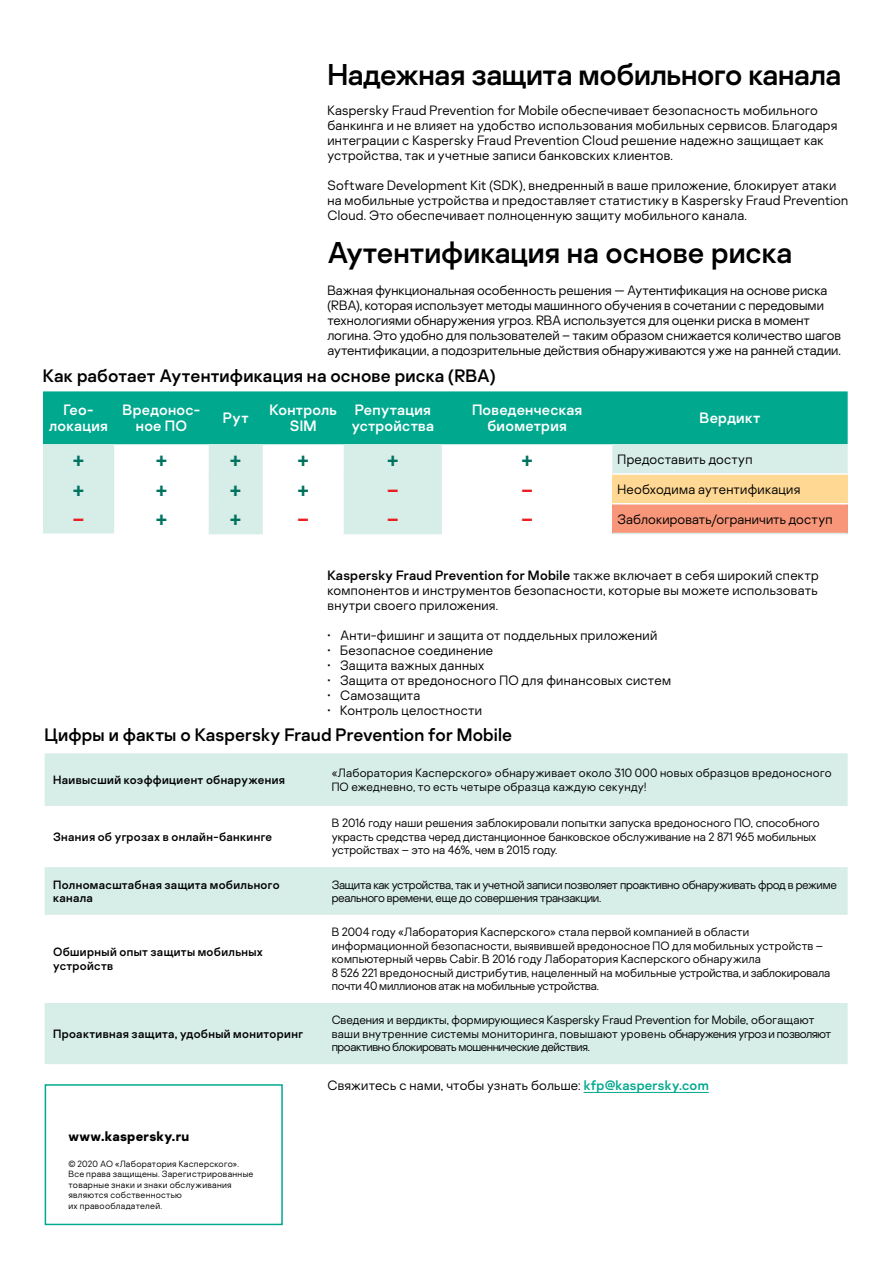
<style>
.page{position:relative;width:893px;height:1263px;background:#fff}
.page>*{position:absolute;margin:0;border:0;box-sizing:border-box;transform-origin:0 0}
.t1{font:30px "Kaspersky Sans";letter-spacing:-.01em;color:#000}
.t2{font:18px "Kaspersky Sans";letter-spacing:.005em;color:#000}
.t3{font:18px "Museo Sans Cyrl 900";color:#007360}
.t4{font:18px "Museo Sans Cyrl 900";color:#ed1d24}
.t5{font:15px/16.5px "Kaspersky Sans";letter-spacing:.02em;color:#fff;text-align:center}
.t6{font:300 13.5px/15px "Kaspersky Sans";letter-spacing:.015em;color:#000}
.t7{font:700 13.5px "Kaspersky Sans";letter-spacing:.015em;color:#000}
.t8{font:300 12px/13.5px "Kaspersky Sans";color:#000}
.t9{font:12px/13.5px "Kaspersky Sans";letter-spacing:.03em;color:#000}
.t10{font:300 12px/13.5px "Kaspersky Sans";letter-spacing:-.025em;color:#000}
.t11{font:300 12px/13.5px "Kaspersky Sans";letter-spacing:.02em;color:#000}
.t12{font:300 9px/10.5px "Kaspersky Sans";letter-spacing:.035em;color:#000}
.s1{font-weight:400}
.s2{font-weight:400;color:#00a88e}
</style>
<div class="page">
<hr style="left:584px;top:1092px;width:125px;height:1px;background:#00a88e">
<div style="left:45px;top:1084px;width:238px;height:141px;border:2px solid #00a88e"></div>
<svg style="left:43px;top:391px;width:805px;height:142px;background:#3ebca9"></svg>
<svg style="left:209px;top:444px;width:639px;height:89px"></svg>
<div style="left:612px;top:474px;width:236px;height:30px;background:#ffd994"></div>
<div style="left:612px;top:504px;width:236px;height:29px;background:#f79679"></div>
<hr style="left:209px;top:473px;width:54px;height:2px;background:#d6ede8">
<hr style="left:344px;top:473px;width:98px;height:2px;background:#d6ede8">
<hr style="left:209px;top:503px;width:54px;height:1px;background:#d6ede8">
<hr style="left:344px;top:503px;width:98px;height:1px;background:#d6ede8">
<hr style="left:209px;top:533px;width:54px;height:1px;background:#d6ede8">
<hr style="left:344px;top:533px;width:98px;height:1px;background:#d6ede8">
<hr style="left:612px;top:533px;width:236px;height:1px;background:#d6ede8">
<hr style="left:612px;top:473px;width:236px;height:2px;background:#fff">
<hr style="left:612px;top:503px;width:236px;height:1px;background:#fff">
<svg style="left:45px;top:753px;width:803px;height:311px;fill:#d6ede8"></svg>
<h1 class="t1" style="left:327px;top:56px;width:515px">Надежная защита мобильного канала</h1>
<p class="t6" style="left:327px;top:103px;width:511px">Kaspersky Fraud Prevention for Mobile обеспечивает безопасность мобильного банкинга и не влияет на удобство использования мобильных сервисов. Благодаря интеграции с Kaspersky Fraud Prevention Cloud решение надежно защищает как устройства, так и учетные записи банковских клиентов.</p>
<p class="t6" style="left:327px;top:178px;width:522px">Software Development Kit (SDK), внедренный в ваше приложение, блокирует атаки на мобильные устройства и предоставляет статистику в Kaspersky Fraud Prevention<br>Cloud. Это обеспечивает полноценную защиту мобильного канала.</p>
<h1 class="t1" style="left:327px;top:234px;width:466px">Аутентификация на основе риска</h1>
<p class="t6" style="left:327px;top:283px;width:515px">Важная функциональная особенность решения — Аутентификация на основе риска (RBA), которая использует методы машинного обучения в сочетании с передовыми технологиями обнаружения угроз. RBA используется для оценки риска в момент логина. Это удобно для пользователей – таким образом снижается количество шагов аутентификации, а подозрительные действия обнаруживаются уже на ранней стадии.</p>
<h2 class="t2" style="left:43px;top:365px;width:454px">Как работает Аутентификация на основе риска (RBA)</h2>
<p class="t5" style="left:49px;top:401px;width:60px">Гео&shy;локация</p>
<p class="t5" style="left:123px;top:401px;width:79px">Вредонос&shy;ное ПО</p>
<p class="t5" style="left:223px;top:410px;width:27px">Рут</p>
<p class="t5" style="left:269px;top:401px;width:69px">Контроль<br>SIM</p>
<p class="t5" style="left:352px;top:401px;width:84px;text-align:left">Репутация устройства</p>
<p class="t5" style="left:472px;top:401px;width:112px">Поведенческая биометрия</p>
<p class="t5" style="left:700px;top:410px;width:62px">Вердикт</p>
<h2 class="t3" style="left:73px;top:449px;width:12px">+</h2>
<h2 class="t3" style="left:156px;top:449px;width:12px">+</h2>
<h2 class="t3" style="left:230px;top:449px;width:12px">+</h2>
<h2 class="t3" style="left:298px;top:449px;width:12px">+</h2>
<h2 class="t3" style="left:387px;top:449px;width:12px">+</h2>
<h2 class="t3" style="left:522px;top:449px;width:12px">+</h2>
<p class="t6" style="left:618px;top:452px;width:136px">Предоставить доступ</p>
<h2 class="t3" style="left:73px;top:479px;width:12px">+</h2>
<h2 class="t3" style="left:156px;top:479px;width:12px">+</h2>
<h2 class="t3" style="left:230px;top:479px;width:12px">+</h2>
<h2 class="t3" style="left:298px;top:479px;width:12px">+</h2>
<h2 class="t4" style="left:387px;top:479px;width:12px">−</h2>
<h2 class="t4" style="left:522px;top:479px;width:12px">−</h2>
<p class="t6" style="left:618px;top:481px;width:184px">Необходима аутентификация</p>
<h2 class="t4" style="left:73px;top:509px;width:12px">−</h2>
<h2 class="t3" style="left:156px;top:509px;width:12px">+</h2>
<h2 class="t3" style="left:230px;top:509px;width:12px">+</h2>
<h2 class="t4" style="left:298px;top:509px;width:12px">−</h2>
<h2 class="t4" style="left:387px;top:509px;width:12px">−</h2>
<h2 class="t4" style="left:522px;top:509px;width:12px">−</h2>
<p class="t6" style="left:618px;top:511px;width:216px">Заблокировать/ограничить доступ</p>
<p class="t6" style="left:327px;top:568px;width:493px;text-align:justify"><span class="s1">Kaspersky Fraud Prevention for Mobile</span> также включает в себя широкий спектр компонентов и инструментов безопасности, которые вы можете использовать внутри своего приложения.</p>
<p class="t6" style="left:327px;top:628px;width:331px">• Анти-фишинг и защита от поддельных приложений</p>
<p class="t6" style="left:327px;top:643px;width:167px">• Безопасное соединение</p>
<p class="t6" style="left:327px;top:658px;width:158px">• Защита важных данных</p>
<p class="t6" style="left:327px;top:673px;width:345px">• Защита от вредоносного ПО для финансовых систем</p>
<p class="t6" style="left:327px;top:688px;width:94px">• Самозащита</p>
<p class="t6" style="left:327px;top:703px;width:156px">• Контроль целостности</p>
<h2 class="t2" style="left:45px;top:723px;width:469px">Цифры и факты о Kaspersky Fraud Prevention for Mobile</h2>
<p class="t9" style="left:53px;top:773px;width:233px">Наивысший коэффициент обнаружения</p>
<p class="t11" style="left:332px;top:766px;width:501px">«Лаборатория Касперского» обнаруживает около 310 000 новых образцов вредоносного<br>ПО ежедневно, то есть четыре образца каждую секунду!</p>
<p class="t9" style="left:53px;top:830px;width:221px">Знания об угрозах в онлайн-банкинге</p>
<p class="t8" style="left:332px;top:816px;width:490px">В 2016 году наши решения заблокировали попытки запуска вредоносного ПО, способного украсть средства черед дистанционное банковское обслуживание на 2 871 965 мобильных устройствах – это на 46%, чем в 2015 году.</p>
<p class="t9" style="left:53px;top:878px;width:228px">Полномасштабная защита мобильного канала</p>
<p class="t10" style="left:332px;top:877px;width:507px">Защита как устройства, так и учетной записи позволяет проактивно обнаруживать фрод в режиме реального времени, еще до совершения транзакции.</p>
<p class="t9" style="left:53px;top:945px;width:211px">Обширный опыт защиты мобильных устройств</p>
<p class="t9" style="left:53px;top:1027px;width:251px">Проактивная защита, удобный мониторинг</p>
<p class="t7" style="left:68px;top:1128px;width:122px">www.kaspersky.ru</p>
<p class="t12" style="left:68px;top:1158px;width:186px">© 2020 АО «Лаборатория Касперского».<br>Все права защищены. Зарегистрированные товарные знаки и знаки обслуживания являются собственностью<br>их правообладателей.</p>
<p class="t8" style="left:332px;top:925px;width:500px">В 2004 году «Лаборатория Касперского» стала первой компанией в области информационной безопасности, выявившей вредоносное ПО для мобильных устройств – компьютерный червь Cabir. В 2016 году Лаборатория Касперского обнаружила<br>8 526 221 вредоносный дистрибутив, нацеленный на мобильные устройства, и заблокировала почти 40 миллионов атак на мобильные устройства.</p>
<p class="t8" style="left:332px;top:1013px;width:501px">Сведения и вердикты, формирующиеся Kaspersky Fraud Prevention for Mobile, обогащают ваши внутренние системы мониторинга, повышают уровень обнаружения угроз и позволяют проактивно блокировать мошеннические действия.</p>
<p class="t6" style="left:327px;top:1078px;width:383px">Свяжитесь с нами, чтобы узнать больше: <span class="s2">kfp@kaspersky.com</span></p>
</div>
